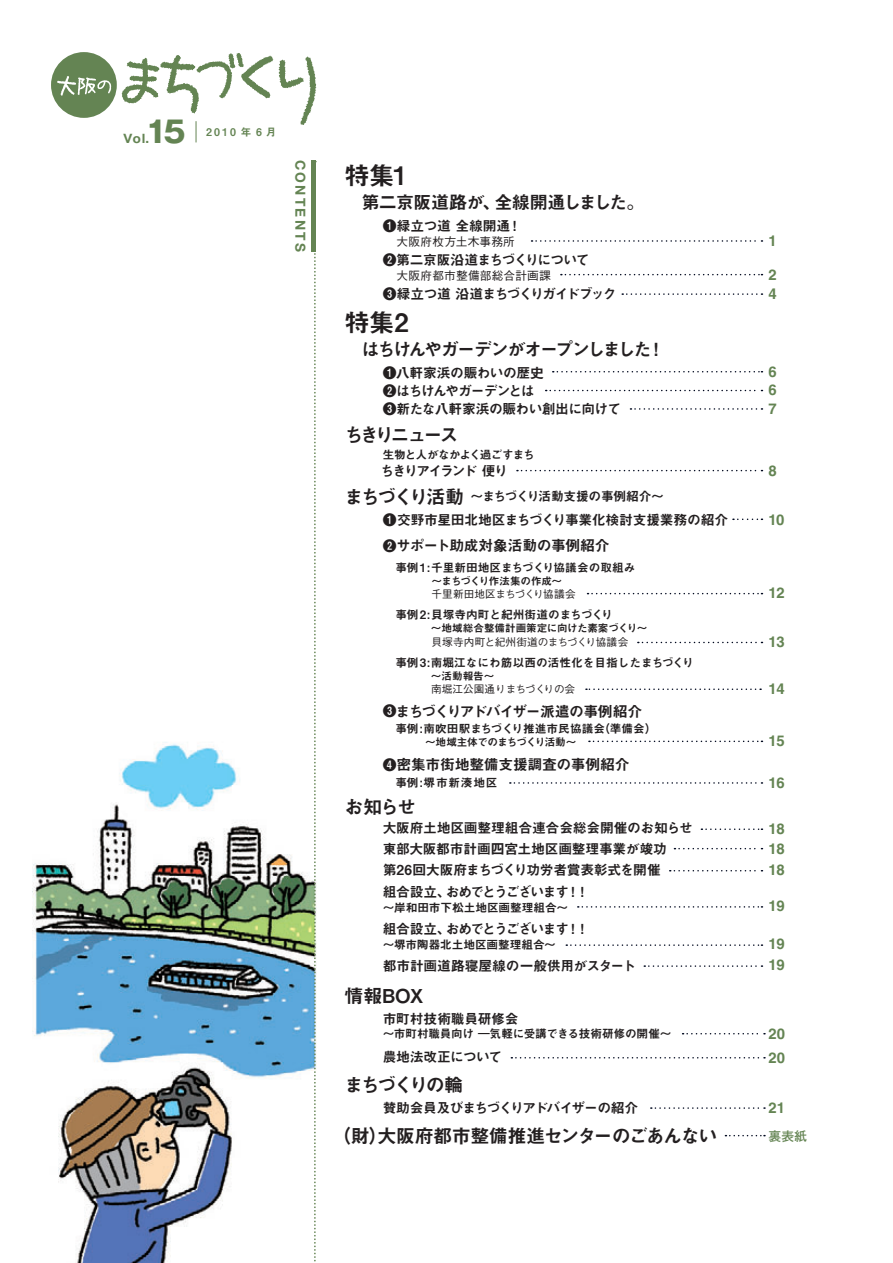
<style>
.page{position:relative;width:893px;height:1263px;background:#fff}
.page>*{position:absolute;margin:0;border:0;box-sizing:border-box;transform-origin:0 0}
.t1{font:700 29.7px "Gothic MB101 Pro";color:#648453}
.t2{font:25.5px "Midashi Go Pro MB31";letter-spacing:-.03em;color:#231f20}
.t3{font:19.2px "Midashi Go Pro MB31";letter-spacing:-.06em;color:#231f20}
.t4{font:19.2px "Midashi Go Pro MB31";letter-spacing:-.1em;color:#231f20}
.t5{font:19.2px "Midashi Go Pro MB31";letter-spacing:-.18em;color:#231f20}
.t6{font:19.2px "Midashi Go Pro MB31";letter-spacing:-.13em;color:#231f20}
.t7{font:18px "Midashi Go Pro MB31";letter-spacing:-.12em;color:#231f20}
.t8{font:18px "Midashi Go Pro MB31";letter-spacing:-.04em;color:#231f20}
.t9{font:700 14.85px/18.6px "Helvetica LT Std";letter-spacing:-.035em;color:#648453;text-align:justify}
.t10{font:14.85px "Midashi Go Pro MB31";letter-spacing:-.035em;color:#231f20}
.t11{font:14.85px "Midashi Go Pro MB31";letter-spacing:-.08em;color:#231f20}
.t12{font:13.8px/21.3px "Midashi Go Pro MB31";letter-spacing:-.035em;color:#231f20}
.t13{font:13.8px "Midashi Go Pro MB31";letter-spacing:-.015em;color:#231f20}
.t14{font:13.8px "Midashi Go Pro MB31";letter-spacing:-.075em;color:#231f20}
.t15{font:13.8px "Midashi Go Pro MB31";letter-spacing:-.095em;color:#231f20}
.t16{font:13.8px "Midashi Go Pro MB31";letter-spacing:-.1em;color:#231f20}
.t17{font:13.8px "Midashi Go Pro MB31";letter-spacing:-.06em;color:#231f20}
.t18{font:13.8px "Midashi Go Pro MB31";letter-spacing:-.145em;color:#231f20}
.t19{font:700 13.8px "Helvetica Neue LT Std";letter-spacing:.16em;color:#648453}
.t20{font:12.75px "Midashi Go Pro MB31";letter-spacing:-.025em;color:#231f20}
.t21{font:700 12.75px "Futo Go B101 Pro";color:#648453}
.t22{font:11.7px "Midashi Go Pro MB31";color:#231f20}
.t23{font:11.7px "Midashi Go Pro MB31";letter-spacing:-.025em;color:#231f20}
.t24{font:500 11.7px "Gothic BBB Pro";letter-spacing:.015em;color:#231f20}
.t25{font:11.7px "Midashi Go Pro MB31";letter-spacing:-.075em;color:#231f20}
.t26{font:11.7px "Midashi Go Pro MB31";letter-spacing:.065em;color:#231f20}
.t27{font:700 11.7px "Gothic MB101 Pro";color:#648453}
.t28{font:500 10.65px "Gothic BBB Pro";color:#231f20}
.t29{font:10.65px "Midashi Go Pro MB31";letter-spacing:-.025em;color:#231f20}
.t30{font:10.65px "Midashi Go Pro MB31";letter-spacing:-.05em;color:#231f20}
.t31{font:10.65px "Midashi Go Pro MB31";letter-spacing:.2em;color:#648453}
.s1{font-size:19.2px}
.s2{font-size:13.8px}
</style>
<div class="page">
<svg style="left:122px;top:53px;width:151px;height:60px"></svg>
<svg style="left:279px;top:57px;width:37px;height:68px"></svg>
<div style="left:51px;top:52px;width:66px;height:66px;background:#648453;border-radius:50%"></div>
<svg style="left:57px;top:76px;width:54px;height:20px"></svg>
<img style="left:33px;top:742px;width:284px;height:521px">
<svg style="left:196px;top:121px;width:1px;height:21px"></svg>
<svg style="left:314px;top:253px;width:2px;height:1010px"></svg>
<hr style="left:312px;top:161px;width:4px;height:91px;background:#648453">
<svg style="left:531px;top:240px;width:231px;height:2px"></svg>
<svg style="left:561px;top:274px;width:201px;height:1px"></svg>
<svg style="left:553px;top:371px;width:209px;height:1px"></svg>
<svg style="left:546px;top:390px;width:216px;height:1px"></svg>
<svg style="left:630px;top:408px;width:132px;height:2px"></svg>
<svg style="left:733px;top:518px;width:29px;height:2px"></svg>
<svg style="left:587px;top:593px;width:175px;height:1px"></svg>
<svg style="left:638px;top:642px;width:124px;height:1px"></svg>
<svg style="left:586px;top:688px;width:175px;height:2px"></svg>
<svg style="left:510px;top:782px;width:252px;height:2px"></svg>
<svg style="left:670px;top:870px;width:92px;height:1px"></svg>
<svg style="left:566px;top:944px;width:196px;height:2px"></svg>
<svg style="left:725px;top:1135px;width:40px;height:1px"></svg>
<svg style="left:651px;top:1107px;width:114px;height:2px"></svg>
<svg style="left:683px;top:1033px;width:82px;height:1px"></svg>
<svg style="left:511px;top:1057px;width:254px;height:1px"></svg>
<svg style="left:517px;top:470px;width:245px;height:1px"></svg>
<svg style="left:589px;top:741px;width:173px;height:1px"></svg>
<svg style="left:674px;top:848px;width:88px;height:1px"></svg>
<svg style="left:578px;top:906px;width:184px;height:2px"></svg>
<svg style="left:644px;top:965px;width:118px;height:2px"></svg>
<svg style="left:622px;top:293px;width:140px;height:2px"></svg>
<svg style="left:701px;top:828px;width:61px;height:2px"></svg>
<h1 class="t1" style="left:145px;top:107px;width:42px">15</h1>
<p class="t31" style="left:206px;top:123px;width:72px">2010 年 6月</p>
<p class="t27" style="left:123px;top:128px;width:27px">Vol.</p>
<p class="t19" style="left:309px;top:160px;width:93px;rotate:90deg">CONTENTS</p>
<h2 class="t2" style="left:344px;top:155px;width:65px">特集1</h2>
<h3 class="t8" style="left:361px;top:188px;width:284px">第二京阪道路が、全線開通しました。</h3>
<p class="t13" style="left:383px;top:215px;width:141px">❶緑立つ道 全線開通！</p>
<p class="t24" style="left:396px;top:232px;width:120px">大阪府枚方土木事務所</p>
<p class="t17" style="left:383px;top:249px;width:208px">❷第二京阪沿道まちづくりについて</p>
<p class="t24" style="left:396px;top:266px;width:156px">大阪府都市整備部総合計画課</p>
<p class="t15" style="left:383px;top:283px;width:236px">❸緑立つ道 沿道まちづくりガイドブック</p>
<h2 class="t2" style="left:344px;top:302px;width:66px">特集2</h2>
<h3 class="t7" style="left:361px;top:335px;width:305px">はちけんやガーデンがオープンしました！</h3>
<p class="t12" style="left:383px;top:362px;width:240px;line-height:18.1px">❶八軒家浜の賑わいの歴史<br>❷はちけんやガーデンとは<br>❸新たな八軒家浜の賑わい創出に向けて</p>
<h3 class="t5" style="left:344px;top:419px;width:116px">ちきりニュース</h3>
<p class="t25" style="left:383px;top:445px;width:154px">生物と人がなかよく過ごすまち</p>
<p class="t18" style="left:381px;top:459px;width:129px">ちきりアイランド 便り</p>
<p class="t20" style="left:344px;top:486px;width:321px"><span class="s1">まちづくり活動</span> ～まちづくり活動支援の事例紹介～</p>
<p class="t12" style="left:383px;top:507px;width:347px">❶交野市星田北地区まちづくり事業化検討支援業務の紹介</p>
<p class="t10" style="left:383px;top:533px;width:229px"><span class="s2">❷</span>サポート助成対象活動の事例紹介</p>
<p class="t22" style="left:395px;top:558px;width:241px">事例1:千里新田地区まちづくり協議会の取組み</p>
<p class="t29" style="left:421px;top:572px;width:143px">　～まちづくり作法集の作成～</p>
<p class="t28" style="left:421px;top:586px;width:156px">　千里新田地区まちづくり協議会</p>
<p class="t22" style="left:395px;top:606px;width:219px">事例2:貝塚寺内町と紀州街道のまちづくり</p>
<p class="t29" style="left:417px;top:620px;width:232px">　 ～地域総合整備計画策定に向けた素案づくり～</p>
<p class="t28" style="left:421px;top:634px;width:209px">　貝塚寺内町と紀州街道のまちづくり協議会</p>
<p class="t22" style="left:395px;top:653px;width:300px">事例3:南堀江なにわ筋以西の活性化を目指したまちづくり</p>
<p class="t29" style="left:420px;top:668px;width:76px">　～活動報告～</p>
<p class="t28" style="left:431px;top:681px;width:145px">南堀江公園通りまちづくりの会</p>
<p class="t11" style="left:383px;top:699px;width:261px"><span class="s2">❸</span>まちづくりアドバイザー派遣の事例紹介</p>
<p class="t22" style="left:395px;top:719px;width:263px">事例:南吹田駅まちづくり推進市民協議会（準備会）</p>
<p class="t30" style="left:421px;top:733px;width:157px">　～地域主体でのまちづくり活動～</p>
<p class="t10" style="left:383px;top:752px;width:249px"><span class="s2">❹</span>密集市街地整備支援調査の事例紹介</p>
<p class="t26" style="left:395px;top:774px;width:104px">事例:堺市新湊地区</p>
<h3 class="t4" style="left:344px;top:791px;width:73px">お知らせ</h3>
<p class="t12" style="left:383px;top:815px;width:312px">大阪府土地区画整理組合連合会総会開催のお知らせ東部大阪都市計画四宮土地区画整理事業が竣功第26回大阪府まちづくり功労者賞表彰式を開催<br>組合設立、おめでとうございます！！</p>
<p class="t22" style="left:383px;top:898px;width:187px">～岸和田市下松土地区画整理組合～</p>
<p class="t16" style="left:383px;top:918px;width:208px">組合設立、おめでとうございます！！</p>
<p class="t22" style="left:383px;top:935px;width:175px">～堺市陶器北土地区画整理組合～</p>
<p class="t13" style="left:383px;top:955px;width:255px">都市計画道路寝屋線の一般供用がスタート</p>
<h3 class="t4" style="left:344px;top:981px;width:80px">情報BOX</h3>
<p class="t13" style="left:383px;top:1008px;width:138px">市町村技術職員研修会</p>
<p class="t23" style="left:383px;top:1024px;width:290px">～市町村職員向け ―気軽に受講できる技術研修の開催～</p>
<p class="t12" style="left:383px;top:1044px;width:121px">農地法改正について</p>
<h3 class="t6" style="left:344px;top:1069px;width:120px">まちづくりの輪</h3>
<p class="t14" style="left:383px;top:1097px;width:257px">賛助会員及びまちづくりアドバイザーの紹介</p>
<h3 class="t3" style="left:332px;top:1120px;width:387px">（財）大阪府都市整備推進センターのごあんない</h3>
<p class="t9" style="left:769px;top:231px;width:10px">1</p>
<p class="t9" style="left:769px;top:265px;width:10px">2</p>
<p class="t9" style="left:769px;top:284px;width:10px">4</p>
<p class="t9" style="left:769px;top:362px;width:10px">6<br>6<br>7</p>
<p class="t9" style="left:769px;top:461px;width:10px">8</p>
<p class="t9" style="left:769px;top:510px;width:17px">10</p>
<p class="t9" style="left:769px;top:583px;width:18px">12</p>
<p class="t9" style="left:769px;top:633px;width:18px">13</p>
<p class="t9" style="left:769px;top:679px;width:18px">14</p>
<p class="t9" style="left:769px;top:731px;width:18px">15</p>
<p class="t9" style="left:769px;top:773px;width:18px">16</p>
<p class="t9" style="left:769px;top:819px;width:18px">18</p>
<p class="t9" style="left:769px;top:839px;width:18px">18</p>
<p class="t9" style="left:769px;top:860px;width:18px">18</p>
<p class="t9" style="left:769px;top:896px;width:18px">19</p>
<p class="t9" style="left:769px;top:934px;width:18px">19</p>
<p class="t9" style="left:769px;top:955px;width:18px">19</p>
<p class="t9" style="left:769px;top:1021px;width:18px;line-height:24px">20<br>20</p>
<p class="t9" style="left:769px;top:1098px;width:18px">21</p>
<p class="t21" style="left:769px;top:1125px;width:40px">裏表紙</p>
</div>
